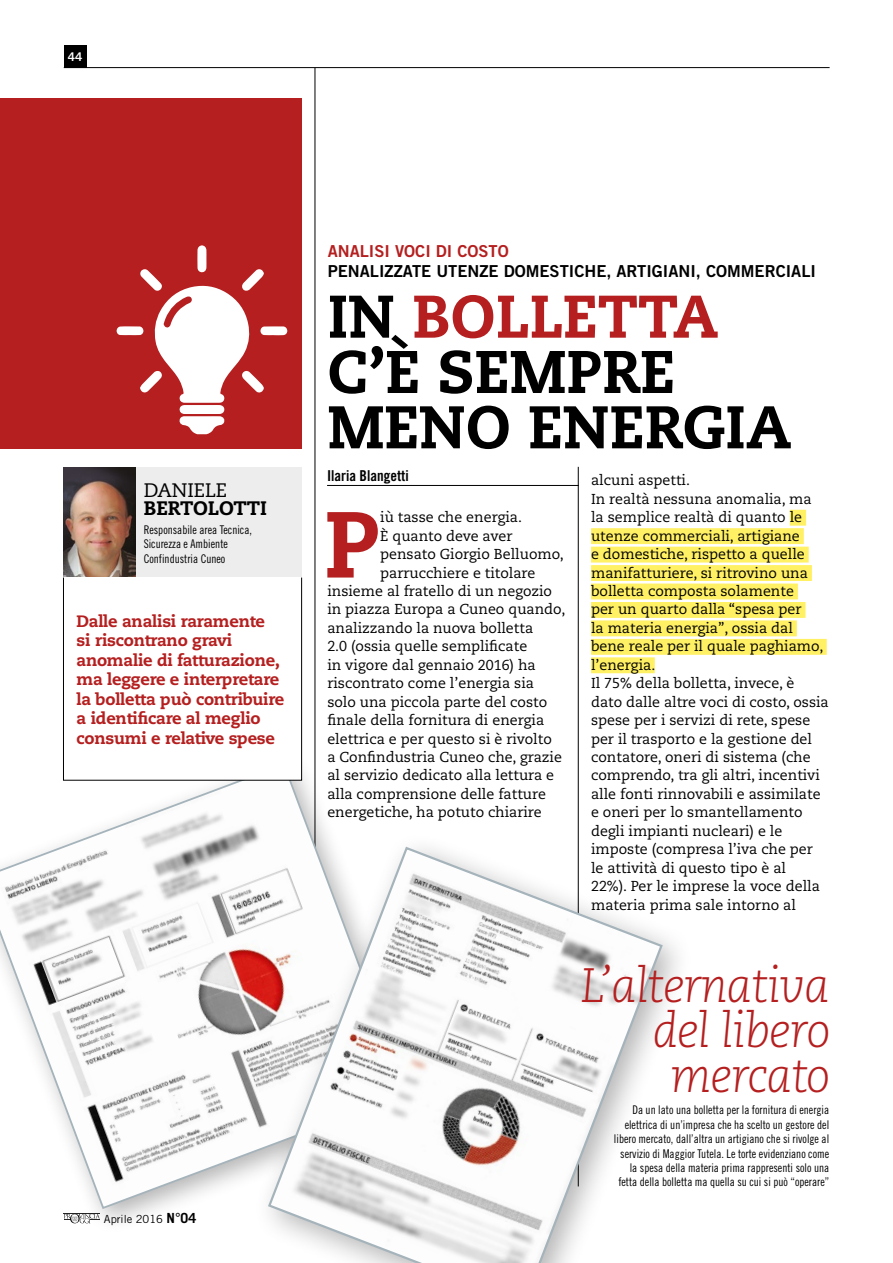
<style>
.page{position:relative;width:893px;height:1263px;background:#fff}
.page>*{position:absolute;margin:0;border:0;box-sizing:border-box;transform-origin:0 0}
.t1{font:800 93.45px "Caecilia LT Std";color:#b51f1f}
.t2{font:800 60px/55.3px "Caecilia LT Std";color:#000}
.t3{font:italic 300 48.3px/45px "Caecilia LT Std";letter-spacing:-.025em;color:#b51f1f;text-align:right}
.t4{font:800 19.5px "Caecilia LT Std";color:#000}
.t5{font:19.5px "Caecilia LT Std";color:#000}
.t6{font:800 16.5px/19.5px "Caecilia LT Std";letter-spacing:-.015em;color:#b51f1f}
.t7{font:16.5px "Trade Gothic LT Std Bd 2";color:#000}
.t8{font:16.5px "Trade Gothic LT Std Bd 2";color:#b51f1f}
.t9{font:15px "Trade Gothic LT Std Bd Cn 20";color:#000}
.t10{font:14.4px/18.5px "Caecilia LT Std";color:#000}
.t11{font:12px/14.4px "Trade Gothic LT Std Cn 18";color:#000;text-align:right;scale:.95 1}
.t12{font:12px "Trade Gothic LT Std Bd 2";color:#fff}
.t13{font:11.1px "Trade Gothic LT Std";color:#000}
.s1{font-weight:700;font-size:13.95px}
.s2{color:#b51f1f}
</style>
<div class="page">
<div style="left:0;top:98px;width:302px;height:350px;background:#b51f1f"></div>
<hr style="left:315px;top:68px;width:1px;height:786px;background:#000">
<hr style="left:578px;top:467px;width:1px;height:719px;background:#000">
<hr style="left:327px;top:485px;width:252px;height:1px;background:#000">
<div style="left:790px;top:510px;width:16px;height:16px;background:#fff064"></div>
<div style="left:591px;top:528px;width:213px;height:16px;background:#fff064"></div>
<div style="left:591px;top:547px;width:218px;height:15px;background:#fff064"></div>
<div style="left:591px;top:565px;width:221px;height:16px;background:#fff064"></div>
<div style="left:591px;top:583px;width:207px;height:16px;background:#fff064"></div>
<div style="left:591px;top:602px;width:214px;height:16px;background:#fff064"></div>
<div style="left:591px;top:620px;width:206px;height:16px;background:#fff064"></div>
<div style="left:591px;top:639px;width:236px;height:16px;background:#fff064"></div>
<div style="left:591px;top:657px;width:64px;height:16px;background:#fff064"></div>
<svg style="left:0;top:762px;width:325px;height:448px"></svg>
<div style="left:252px;top:831px;width:444px;height:432px;background:#000;opacity:.3"></div>
<svg style="left:267px;top:845px;width:397px;height:418px"></svg>
<div style="left:135px;top:467px;width:166px;height:110px;background:#ededed"></div>
<img style="left:63px;top:467px;width:72px;height:110px">
<div style="left:63px;top:577px;width:239px;height:203px;background:#fff"></div>
<div style="left:63px;top:577px;width:239px;height:203px;border:1px solid #000"></div>
<svg style="left:117px;top:245px;width:170px;height:189px"></svg>
<hr style="left:64px;top:1213px;width:36px;height:1px;background:#000">
<svg style="left:64px;top:1214px;width:36px;height:9px"></svg>
<hr style="left:64px;top:67px;width:766px;height:1px;background:#000">
<div style="left:64px;top:45px;width:22px;height:23px;background:#000"></div>
<p class="t12" style="left:68px;top:49px;width:16px">44</p>
<h3 class="t5" style="left:144px;top:479px;width:85px">DANIELE</h3>
<h3 class="t4" style="left:144px;top:496px;width:125px">BERTOLOTTI</h3>
<p class="t11" style="left:144px;top:522px;width:115px;text-align:left">Responsabile area Tecnica,<br>Sicurezza e Ambiente<br>Confindustria Cuneo</p>
<p class="t6" style="left:77px;top:611px;width:209px">Dalle analisi raramente<br>si riscontrano gravi anomalie di fatturazione, ma leggere e interpretare la bolletta può contribuire a identificare al meglio consumi e relative spese</p>
<p class="t13" style="left:104px;top:1213px;width:94px">Aprile 2016 <span class="s1">N°04</span></p>
<p class="t8" style="left:328px;top:241px;width:183px">ANALISI VOCI DI COSTO</p>
<p class="t7" style="left:328px;top:261px;width:490px">PENALIZZATE UTENZE DOMESTICHE, ARTIGIANI, COMMERCIALI</p>
<h2 class="t2" style="left:328px;top:289px;width:465px">IN <span class="s2">BOLLETTA<br></span>C’È SEMPRE<br>MENO ENERGIA</h2>
<p class="t9" style="left:327px;top:467px;width:83px">Ilaria Blangetti</p>
<h1 class="t1" style="left:324px;top:487px;width:58px">P</h1>
<p class="t10" style="left:380px;top:508px;width:143px">iù tasse che energia.</p>
<p class="t10" style="left:380px;top:527px;width:134px">È quanto deve aver</p>
<p class="t10" style="left:380px;top:545px;width:185px">pensato Giorgio Belluomo,</p>
<p class="t10" style="left:380px;top:564px;width:157px">parrucchiere e titolare</p>
<p class="t10" style="left:327px;top:582px;width:226px">insieme al fratello di un negozio</p>
<p class="t10" style="left:327px;top:600px;width:239px">in piazza Europa a Cuneo quando,</p>
<p class="t10" style="left:327px;top:619px;width:207px">analizzando la nuova bolletta</p>
<p class="t10" style="left:327px;top:637px;width:201px">2.0 (ossia quelle semplificate</p>
<p class="t10" style="left:327px;top:656px;width:210px">in vigore dal gennaio 2016) ha</p>
<p class="t10" style="left:327px;top:674px;width:208px">riscontrato come l’energia sia</p>
<p class="t10" style="left:327px;top:693px;width:221px">solo una piccola parte del costo</p>
<p class="t10" style="left:327px;top:711px;width:218px">finale della fornitura di energia</p>
<p class="t10" style="left:327px;top:730px;width:226px">elettrica e per questo si è rivolto</p>
<p class="t10" style="left:327px;top:748px;width:236px">a Confindustria Cuneo che, grazie</p>
<p class="t10" style="left:327px;top:766px;width:228px">al servizio dedicato alla lettura e</p>
<p class="t10" style="left:327px;top:785px;width:220px">alla comprensione delle fatture</p>
<p class="t10" style="left:327px;top:803px;width:216px">energetiche, ha potuto chiarire</p>
<p class="t10" style="left:591px;top:471px;width:239px">alcuni aspetti.<br>In realtà nessuna anomalia, ma<br>la semplice realtà di quanto le utenze commerciali, artigiane<br>e domestiche, rispetto a quelle manifatturiere, si ritrovino una bolletta composta solamente<br>per un quarto dalla “spesa per<br>la materia energia”, ossia dal bene reale per il quale paghiamo, l’energia.<br>Il 75% della bolletta, invece, è dato dalle altre voci di costo, ossia spese per i servizi di rete, spese per il trasporto e la gestione del contatore, oneri di sistema (che comprendo, tra gli altri, incentivi alle fonti rinnovabili e assimilate e oneri per lo smantellamento degli impianti nucleari) e le imposte (compresa l’iva che per le attività di questo tipo è al<br>22%). Per le imprese la voce della materia prima sale intorno al</p>
<h3 class="t3" style="left:581px;top:964px;width:251px">L’alternativa del libero mercato</h3>
<p class="t11" style="left:614px;top:1103px;width:228px">Da un lato una bolletta per la fornitura di energia elettrica di un’impresa che ha scelto un gestore del libero mercato, dall’altra un artigiano che si rivolge al servizio di Maggior Tutela. Le torte evidenziano come la spesa della materia prima rappresenti solo una fetta della bolletta ma quella su cui si può “operare”</p>
</div>
